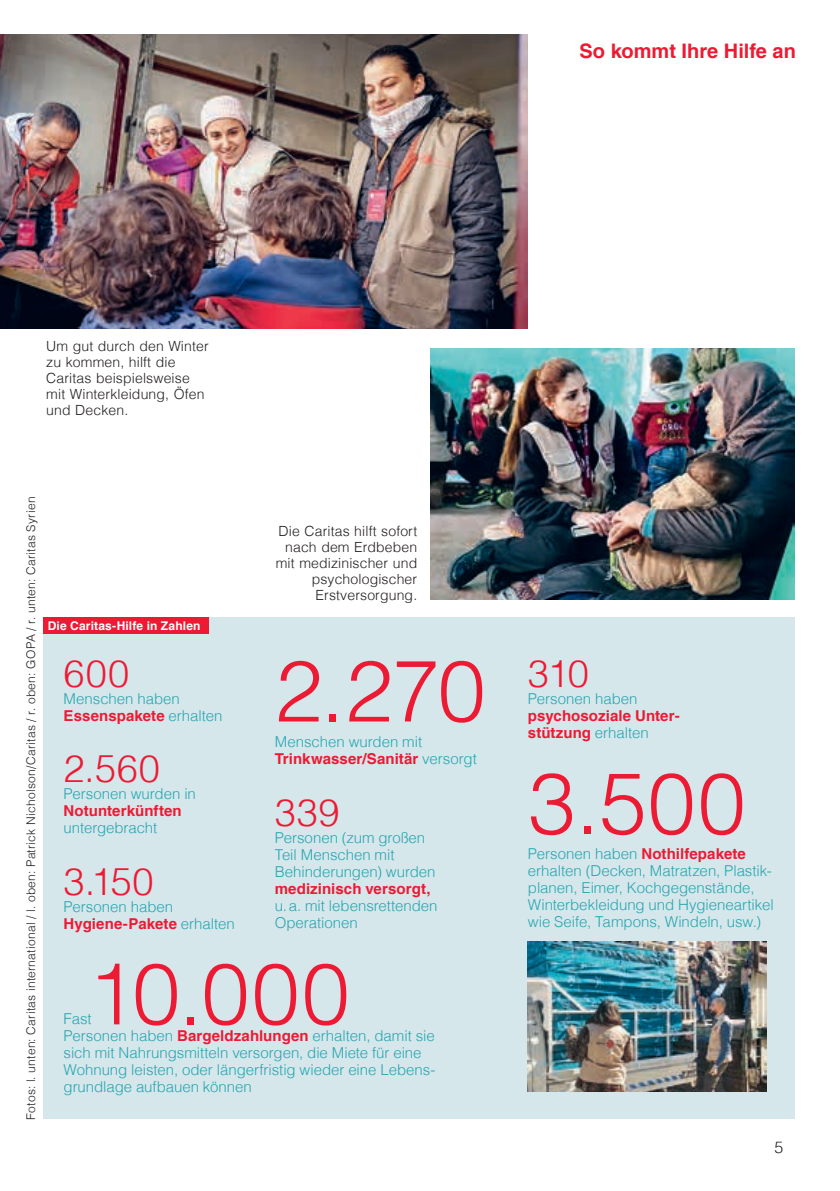
<style>
.page{position:relative;width:840px;height:1191px;background:#fff}
.page>*{position:absolute;margin:0;border:0;box-sizing:border-box;transform-origin:0 0}
.t1{font:300 86px "Helveticafor Caritas";letter-spacing:.005em;color:#ed1a33}
.t2{font:300 38px "Helveticafor Caritas";letter-spacing:.015em;color:#ed1a33}
.t3{font:700 20px "Helvetica LT Com";color:#ed1a33}
.t4{font:300 16px "Helvetica LT Com";color:#231f20}
.t5{font:300 15px/17px "Helveticafor Caritas";color:#28a5b0}
.t6{font:700 15px/17px "Helveticafor Caritas";letter-spacing:.005em;color:#ed1a33}
.t7{font:300 14px/16px "Helvetica LT Com";letter-spacing:.01em;color:#231f20;text-align:right}
.t8{font:300 12px "Helveticafor Caritas";letter-spacing:.025em;color:#231f20}
.t9{font:700 12px "Helveticafor Caritas";letter-spacing:.015em;color:#fff}
.s1{font-weight:700;color:#ed1a33}
.s2{font-weight:300;color:#28a5b0}
</style>
<div class="page">
<div style="left:43px;top:617px;width:751px;height:501px;background:#d5e7eb"></div>
<div style="left:43px;top:617px;width:165px;height:17px;background:#ed1a33"></div>
<img style="left:0;top:34px;width:527px;height:294px">
<img style="left:430px;top:349px;width:364px;height:251px">
<img style="left:527px;top:941px;width:238px;height:150px">
<h3 class="t3" style="left:579px;top:38px;width:218px">So kommt Ihre Hilfe an</h3>
<p class="t7" style="left:46px;top:338px;width:164px;text-align:left">Um gut durch den Winter zu kommen, hilft die<br>Caritas beispielsweise mit Winterkleidung, Öfen und Decken.</p>
<p class="t8" style="left:23px;top:1120px;width:625px;rotate:-90deg">Fotos: l. unten: Caritas international / l. oben: Patrick Nicholson/Caritas / r. oben: GOPA / r. unten: Caritas Syrien</p>
<p class="t9" style="left:48px;top:618px;width:154px">Die Caritas-Hilfe in Zahlen</p>
<h2 class="t2" style="left:64px;top:650px;width:67px">600</h2>
<p class="t5" style="left:64px;top:690px;width:160px">Menschen haben<br><span class="s1">Essenspakete</span> erhalten</p>
<h2 class="t2" style="left:64px;top:744px;width:98px">2.560</h2>
<p class="t5" style="left:64px;top:785px;width:134px">Personen wurden in</p>
<p class="t6" style="left:64px;top:802px;width:120px">Notunterkünften</p>
<p class="t5" style="left:64px;top:819px;width:95px">untergebracht</p>
<h2 class="t2" style="left:64px;top:857px;width:92px">3.150</h2>
<p class="t5" style="left:64px;top:897px;width:172px">Personen haben<br><span class="s1">Hygiene-Pakete</span> erhalten</p>
<p class="t7" style="left:276px;top:522px;width:143px">Die Caritas hilft sofort nach dem Erdbeben mit medizinischer und psychologischer<br>Erstversorgung.</p>
<h1 class="t1" style="left:274px;top:637px;width:212px">2.270</h1>
<p class="t5" style="left:274px;top:732px;width:203px">Menschen wurden mit<br><span class="s1">Trinkwasser/Sanitär</span> versorgt</p>
<h2 class="t2" style="left:274px;top:788px;width:66px">339</h2>
<p class="t5" style="left:274px;top:828px;width:162px">Personen (zum großen<br>Teil Menschen mit<br>Behinderungen) wurden</p>
<p class="t6" style="left:274px;top:880px;width:157px">medizinisch versorgt,</p>
<p class="t5" style="left:274px;top:896px;width:164px">u.a. mit lebensrettenden<br>Operationen</p>
<h1 class="t1" style="left:88px;top:940px;width:263px">10.000</h1>
<p class="t5" style="left:64px;top:1044px;width:373px">sich mit Nahrungsmitteln versorgen, die Miete für eine<br>Wohnung leisten, oder längerfristig wieder eine Lebens&shy;grundlage aufbauen können</p>
<p class="t5" style="left:64px;top:1010px;width:372px">Fast<br>Personen haben <span class="s1">Bargeldzahlungen</span> erhalten, damit sie</p>
<h2 class="t2" style="left:527px;top:650px;width:62px">310</h2>
<p class="t5" style="left:527px;top:690px;width:111px">Personen haben</p>
<p class="t6" style="left:527px;top:707px;width:152px">psychosoziale Unter&shy;stützung <span class="s2">erhalten</span></p>
<h1 class="t1" style="left:527px;top:750px;width:219px">3.500</h1>
<p class="t5" style="left:527px;top:845px;width:247px">Personen haben <span class="s1">Nothilfepakete </span>erhalten (Decken, Matratzen, Plastik&shy;planen, Eimer, Kochgegenstände, Winterbekleidung und Hygieneartikel wie Seife, Tampons, Windeln, usw.)</p>
<p class="t4" style="left:773px;top:1137px;width:10px">5</p>
</div>
